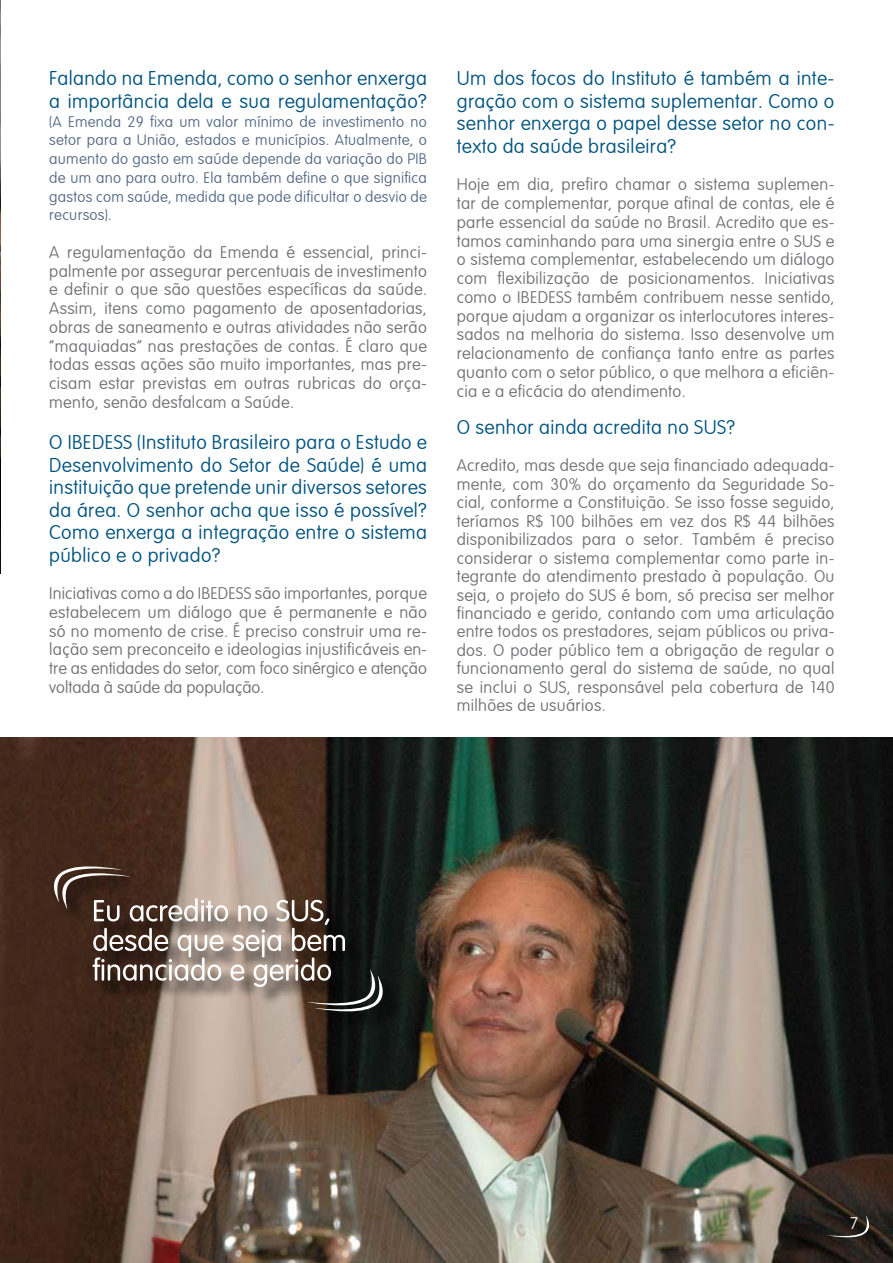
<style>
.page{position:relative;width:893px;height:1263px;background:#fff}
.page>*{position:absolute;margin:0;border:0;box-sizing:border-box;transform-origin:0 0}
.t1{font:100 19.5px/22.5px "VAG Rounded Light S Si";letter-spacing:.02em;color:#005380;text-align:justify}
.t2{font:100 16.5px/18.8px "VAG Rounded Light S Si";letter-spacing:.02em;color:#707173;text-align:justify}
.t3{font:100 16.5px "VAG Rounded Light S Si";color:#fff}
.t4{font:100 15px/18.8px "VAG Rounded Light S Si";letter-spacing:.02em;color:#546a86;text-align:justify}
</style>
<div class="page">
<img style="left:0;top:738px;width:893px;height:525px">
<svg style="left:825px;top:1213px;width:60px;height:31px;background:#2e2823"></svg>
<img style="left:0;top:0;width:1px;height:573px">
<div style="left:56px;top:869px;width:352px;height:167px;background:#000;opacity:.75"></div>
<svg style="left:28px;top:854px;width:380px;height:169px;background:#66574d"></svg>
<p class="t1" style="left:49px;top:67px;width:379px">Falando na Emenda, como o senhor enxerga a importância dela e sua regulamentação?</p>
<p class="t4" style="left:49px;top:112px;width:379px">(A Emenda 29 fixa um valor mínimo de investimento no setor para a União, estados e municípios. Atualmente, o aumento do gasto em saúde depende da variação do PIB de um ano para outro. Ela também define o que significa gastos com saúde, medida que pode dificultar o desvio de recursos).</p>
<p class="t2" style="left:49px;top:243px;width:379px">A regulamentação da Emenda é essencial, princi&shy;palmente por assegurar percentuais de investimento e definir o que são questões específicas da saúde.<br>Assim, itens como pagamento de aposentadorias, obras de saneamento e outras atividades não serão “maquiadas” nas prestações de contas. É claro que todas essas ações são muito importantes, mas pre&shy;cisam estar previstas em outras rubricas do orça&shy;mento, senão desfalcam a Saúde.</p>
<p class="t1" style="left:49px;top:431px;width:379px">O IBEDESS (Instituto Brasileiro para o Estudo e Desenvolvimento do Setor de Saúde) é uma instituição que pretende unir diversos setores da área. O senhor acha que isso é possível?<br>Como enxerga a integração entre o sistema público e o privado?</p>
<p class="t2" style="left:49px;top:584px;width:379px">Iniciativas como a do IBEDESS são importantes, porque estabelecem um diálogo que é permanente e não só no momento de crise. É preciso construir uma re&shy;lação sem preconceito e ideologias injustificáveis en&shy;tre as entidades do setor, com foco sinérgico e atenção voltada à saúde da população.</p>
<p class="t1" style="left:457px;top:67px;width:379px">Um dos focos do Instituto é também a inte&shy;gração com o sistema suplementar. Como o senhor enxerga o papel desse setor no con&shy;texto da saúde brasileira?</p>
<p class="t2" style="left:457px;top:175px;width:379px">Hoje em dia, prefiro chamar o sistema suplemen&shy;tar de complementar, porque afinal de contas, ele é parte essencial da saúde no Brasil. Acredito que es&shy;tamos caminhando para uma sinergia entre o SUS e o sistema complementar, estabelecendo um diálogo com flexibilização de posicionamentos. Iniciativas como o IBEDESS também contribuem nesse sentido, porque ajudam a organizar os interlocutores interes&shy;sados na melhoria do sistema. Isso desenvolve um relacionamento de confiança tanto entre as partes quanto com o setor público, o que melhora a eficiên&shy;cia e a eficácia do atendimento.</p>
<p class="t1" style="left:457px;top:416px;width:280px">O senhor ainda acredita no SUS?</p>
<p class="t2" style="left:457px;top:456px;width:379px">Acredito, mas desde que seja financiado adequada&shy;mente, com 30% do orçamento da Seguridade So&shy;cial, conforme a Constituição. Se isso fosse seguido, teríamos R$ 100 bilhões em vez dos R$ 44 bilhões disponibilizados para o setor. Também é preciso considerar o sistema complementar como parte in&shy;tegrante do atendimento prestado à população. Ou seja, o projeto do SUS é bom, só precisa ser melhor financiado e gerido, contando com uma articulação entre todos os prestadores, sejam públicos ou priva&shy;dos. O poder público tem a obrigação de regular o funcionamento geral do sistema de saúde, no qual se inclui o SUS, responsável pela cobertura de 140 milhões de usuários.</p>
<p class="t3" style="left:850px;top:1214px;width:9px">7</p>
</div>
